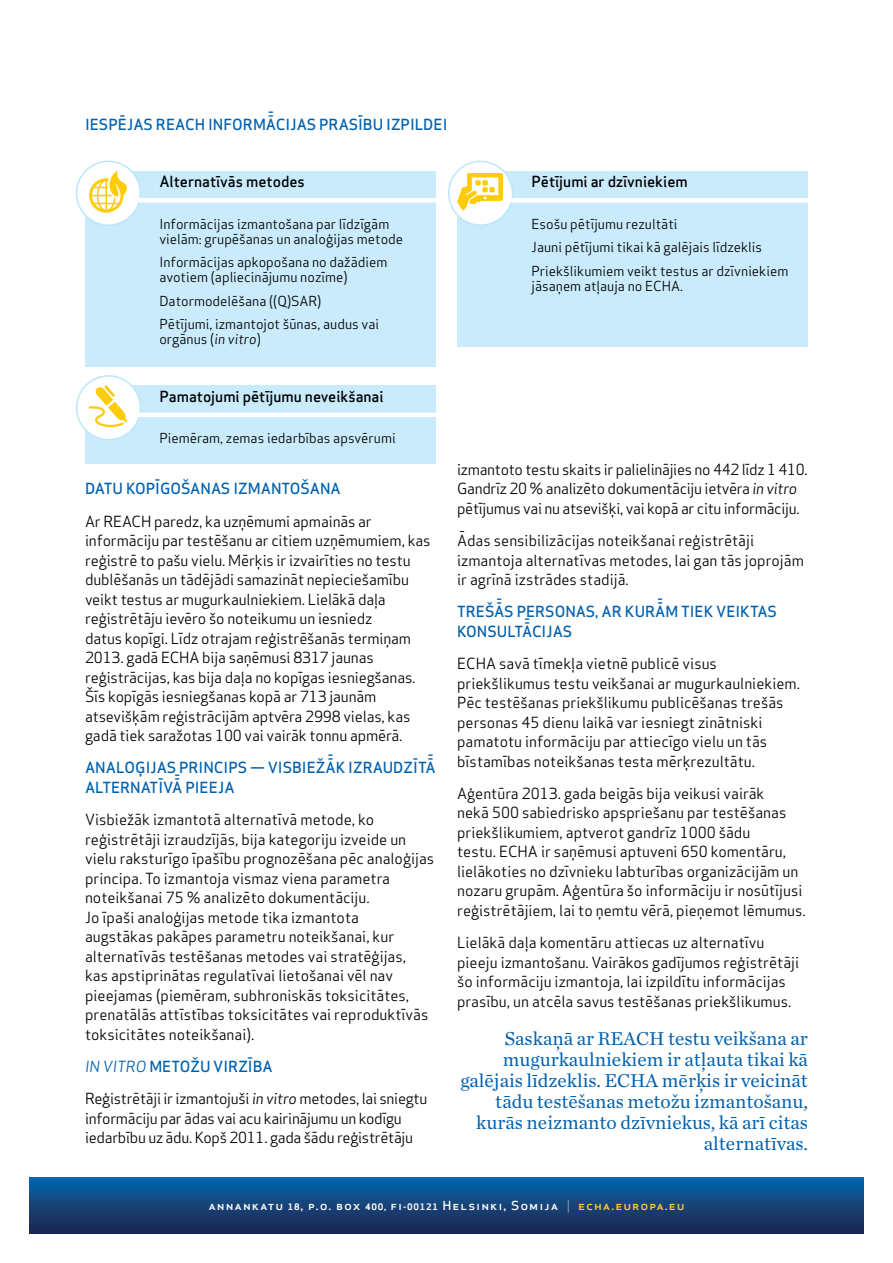
<style>
.page{position:relative;width:893px;height:1263px;background:#fff}
.page>*{position:absolute;margin:0;border:0;box-sizing:border-box;transform-origin:0 0}
.t1{font:19.5px/21px "Chronicle Text G1";color:#0061af;text-align:right}
.t2{font:15px/19.5px "Apex Sans";color:#000}
.t3{font:15px/19.5px "Apex Sans";letter-spacing:-.02em;color:#000}
.t4{font:500 15px/19.5px "Apex Sans";color:#0061af}
.t5{font:500 15px "Apex Sans";color:#000}
.t6{font:13.5px/23.5px "Apex Sans";color:#000}
.t7{font:500 12.15px "Apex Sans";letter-spacing:.075em;color:#fff;scale:1.08 1}
.s1{font-style:italic}
.s2{font-style:italic;color:#0061af}
.s3{font-weight:500;color:#0061af}
.s4{font-weight:700;font-size:8.7px}
.s5{font-weight:700;font-size:8.25px}
.s6{font-weight:300}
.s7{color:#ffc92f}
</style>
<div class="page">
<div style="left:30px;top:1178px;width:833px;height:55px;background:linear-gradient(to bottom,#0464a9,#21244c)"></div>
<div style="left:85px;top:171px;width:351px;height:195px;background:#c9ebfc"></div>
<div style="left:77px;top:161px;width:63px;height:64px;background:#fff;border-radius:50%"></div>
<div style="left:76px;top:161px;width:65px;height:65px;border:2px solid #bce7fb;border-radius:50%"></div>
<div style="left:457px;top:171px;width:351px;height:175px;background:#c9ebfc"></div>
<div style="left:449px;top:161px;width:63px;height:64px;background:#fff;border-radius:50%"></div>
<div style="left:448px;top:161px;width:65px;height:65px;border:2px solid #bce7fb;border-radius:50%"></div>
<div style="left:139px;top:198px;width:302px;height:5px;background:#fff"></div>
<div style="left:500px;top:198px;width:308px;height:5px;background:#fff"></div>
<div style="left:85px;top:386px;width:351px;height:78px;background:#c9ebfc"></div>
<div style="left:77px;top:376px;width:63px;height:64px;background:#fff;border-radius:50%"></div>
<div style="left:76px;top:375px;width:65px;height:65px;border:2px solid #bce7fb;border-radius:50%"></div>
<hr style="left:128px;top:413px;width:308px;height:4px;background:#fff">
<svg style="left:89px;top:171px;width:38px;height:42px"></svg>
<svg style="left:457px;top:173px;width:46px;height:38px"></svg>
<svg style="left:89px;top:385px;width:38px;height:42px"></svg>
<p class="t4" style="left:85px;top:113px;width:364px">IESPĒJAS REACH INFORMĀCIJAS PRASĪBU IZPILDE I</p>
<p class="t5" style="left:159px;top:169px;width:147px">ALTERNATĪVĀS METODES</p>
<p class="t5" style="left:531px;top:169px;width:158px">PĒTĪJUMI AR DZĪVNIEKIEM</p>
<p class="t6" style="left:159px;top:215px;width:245px;line-height:15px">Informācijas izmantošana par līdzīgām vielām: grupēšanas un analoģijas metode</p>
<p class="t6" style="left:159px;top:253px;width:230px;line-height:15px">Informācijas apkopošana no dažādiem avotiem (apliecinājumu nozīme)</p>
<p class="t6" style="left:159px;top:288px;width:221px">Datormodelēšana ((Q)SAR)<br>Pētījumi, izmantojot šūnas, audus vai</p>
<p class="t6" style="left:159px;top:326px;width:103px">orgānus (<span class="s1">in vitro</span>)</p>
<p class="t5" style="left:159px;top:383px;width:226px">PAMATOJUMI PĒTĪJUMU NEVEIKŠANAI</p>
<p class="t6" style="left:159px;top:425px;width:238px">Piemēram, zemas iedarbības apsvērumi</p>
<p class="t4" style="left:85px;top:477px;width:255px">DATU KO PĪGOŠANAS IZMANTOŠANA</p>
<p class="t2" style="left:85px;top:510px;width:347px">Ar REACH paredz, ka uzņēmumi apmainās ar informāciju par testēšanu ar citiem uzņēmumiem, kas reģistrē to pašu vielu. Mērķis ir izvairīties no testu dublēšanās un tādējādi samazināt nepieciešamību veikt testus ar mugurkaulniekiem. Lielākā daļa reģistrētāju ievēro šo noteikumu un iesniedz<br>datus kopīgi. Līdz otrajam reģistrēšanās termiņam 2013. gadā ECHA bija saņēmusi 8317 jaunas reģistrācijas, kas bija daļa no kopīgas iesniegšanas.<br>Šīs kopīgās iesniegšanas kopā ar 713 jaunām atsevišķām reģistrācijām aptvēra 2998 vielas, kas gadā tiek saražotas 100 vai vairāk tonnu apmērā.</p>
<p class="t4" style="left:85px;top:756px;width:352px">ANALOĢIJAS PRINCIPS — VISBIEŽĀK IZRAUDZĪTĀ<br>ALTERNATĪVĀ PIEEJA</p>
<p class="t2" style="left:85px;top:808px;width:351px">Visbiežāk izmantotā alternatīvā metode, ko reģistrētāji izraudzījās, bija kategoriju izveide un vielu raksturīgo īpašību prognozēšana pēc analoģijas principa. To izmantoja vismaz viena parametra noteikšanai 75 % analizēto dokumentāciju.<br>Jo īpaši analoģijas metode tika izmantota<br>augstākas pakāpes parametru noteikšanai, kur alternatīvās testēšanas metodes vai stratēģijas,<br>kas apstiprinātas regulatīvai lietošanai vēl nav pieejamas (piemēram, subhroniskās toksicitātes, prenatālās attīstības toksicitātes vai reproduktīvās toksicitātes noteikšanai).</p>
<p class="t3" style="left:85px;top:1049px;width:344px;line-height:32.2px"><span class="s2">In vitro</span> <span class="s3">METOŽU VIRZĪBA<br></span>Reģistrētāji ir izmantojuši <span class="s1">in vitro</span> metodes, lai sniegtu</p>
<p class="t3" style="left:85px;top:1107px;width:330px">informāciju par ādas vai acu kairinājumu un kodīgu iedarbību uz ādu. Kopš 2011. gada šādu reģistrētāju</p>
<p class="t6" style="left:532px;top:211px;width:258px">Esošu pētījumu rezultāti<br>Jauni pētījumi tikai kā galējais līdzeklis<br>Priekšlikumiem veikt testus ar dzīvniekiem</p>
<p class="t6" style="left:532px;top:273px;width:153px">jāsaņem atļauja no ECHA.</p>
<p class="t3" style="left:457px;top:458px;width:352px">izmantoto testu skaits ir palielinājies no 442 līdz 1 410.<br>Gandrīz 20 % analizēto dokumentāciju ietvēra <span class="s1">in vitro </span>pētījumus vai nu atsevišķi, vai kopā ar citu informāciju.</p>
<p class="t2" style="left:457px;top:529px;width:348px">Ādas sensibilizācijas noteikšanai reģistrētāji izmantoja alternatīvas metodes, lai gan tās joprojām ir agrīnā izstrādes stadijā.</p>
<p class="t4" style="left:457px;top:600px;width:10px">TRE</p>
<p class="t4" style="left:457px;top:600px;width:321px;text-indent:28px">ŠĀS PERSO NAS, AR KURĀM TIEK VE IKTAS<br>KONSULTĀCIJAS</p>
<p class="t2" style="left:457px;top:652px;width:344px">ECHA savā tīmekļa vietnē publicē visus priekšlikumus testu veikšanai ar mugurkaulniekiem.<br>Pēc testēšanas priekšlikumu publicēšanas trešās personas 45 dienu laikā var iesniegt zinātniski pamatotu informāciju par attiecīgo vielu un tās bīstamības noteikšanas testa mērķrezultātu.</p>
<p class="t2" style="left:457px;top:782px;width:350px">Aģentūra 2013. gada beigās bija veikusi vairāk<br>nekā 500 sabiedrisko apspriešanu par testēšanas priekšlikumiem, aptverot gandrīz 1000 šādu<br>testu. ECHA ir saņēmusi aptuveni 650 komentāru, lielākoties no dzīvnieku labturības organizācijām un nozaru grupām. Aģentūra šo informāciju ir nosūtījusi reģistrētājiem, lai to ņemtu vērā, pieņemot lēmumus.</p>
<p class="t2" style="left:457px;top:931px;width:343px">Lielākā daļa komentāru attiecas uz alternatīvu pieeju izmantošanu. Vairākos gadījumos reģistrētāji šo informāciju izmantoja, lai izpildītu informācijas prasību, un atcēla savus testēšanas priekšlikumus.</p>
<h1 class="t1" style="left:460px;top:1027px;width:349px">Saskaņā ar REACH testu veikšana ar mugurkaulniekiem ir atļauta tikai kā galējais līdzeklis. ECHA mērķis ir veicināt tādu testēšanas metožu izmantošanu, kurās neizmanto dzīvniekus, kā arī citas alternatīvas.</h1>
<p class="t7" style="left:208px;top:1195px;width:442px">ANNANKATU <span class="s4">18</span>, P.O. BOX <span class="s4">400,</span> FI<span class="s5">-</span><span class="s4">00121</span> HELSINKI, SOMIJA <span class="s6">|</span> <span class="s7">ECHA.EUROPA.EU</span></p>
</div>
